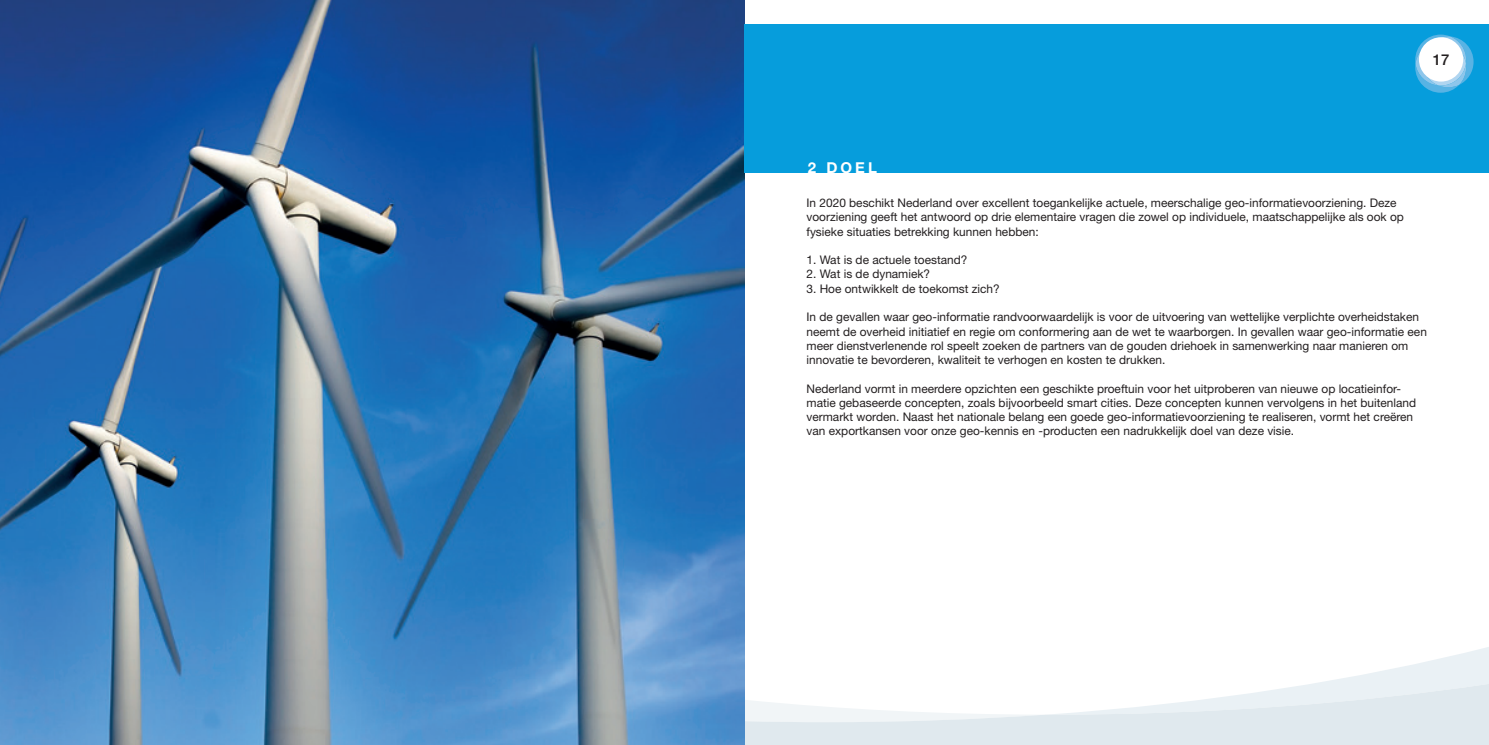
<style>
.page{position:relative;width:1489px;height:745px;background:#fff}
.page>*{position:absolute;margin:0;border:0;box-sizing:border-box;transform-origin:0 0}
.t1{font:700 15px "Helvetica Neue LT Std";color:#fff}
.t2{font:500 15px "Helvetica Neue LT Std";color:#231f20}
.t3{font:11.88px/14.2px "Helvetica Neue LT Std";color:#231f20}
</style>
<div class="page">
<svg style="left:744px;top:646px;width:744px;height:37px"></svg>
<svg style="left:744px;top:683px;width:744px;height:61px;fill:#e0e9ee"></svg>
<img style="left:0;top:0;width:744px;height:744px">
<div style="left:744px;top:25px;width:744px;height:148px;background:#069ddc"></div>
<svg style="left:1415px;top:35px;width:58px;height:58px"></svg>
<div style="left:1418px;top:37px;width:44px;height:44px;background:#fff;border-radius:50%"></div>
<p class="t1" style="left:808px;top:159px;width:70px">2 DOEL</p>
<p class="t2" style="left:1432px;top:50px;width:18px">17</p>
<p class="t3" style="left:806px;top:195px;width:599px">In 2020 beschikt Nederland over excellent toegankelijke actuele, meerschalige geo-informatievoorziening. Deze voorziening geeft het antwoord op drie elementaire vragen die zowel op individuele, maatschappelijke als ook op fysieke situaties betrekking kunnen hebben:</p>
<p class="t3" style="left:806px;top:252px;width:162px">1. Wat is de actuele toestand?</p>
<p class="t3" style="left:806px;top:267px;width:125px">2. Wat is de dynamiek?</p>
<p class="t3" style="left:806px;top:281px;width:195px">3. Hoe ontwikkelt de toekomst zich?</p>
<p class="t3" style="left:806px;top:309px;width:622px">In de gevallen waar geo-informatie randvoorwaardelijk is voor de uitvoering van wettelijke verplichte overheidstaken neemt de overheid initiatief en regie om conformering aan de wet te waarborgen. In gevallen waar geo-informatie een meer dienstverlenende rol speelt zoeken de partners van de gouden driehoek in samenwerking naar manieren om innovatie te bevorderen, kwaliteit te verhogen en kosten te drukken.</p>
<p class="t3" style="left:806px;top:381px;width:611px">Nederland vormt in meerdere opzichten een geschikte proeftuin voor het uitproberen van nieuwe op locatieinfor&shy;matie gebaseerde concepten, zoals bijvoorbeeld smart cities. Deze concepten kunnen vervolgens in het buitenland vermarkt worden. Naast het nationale belang een goede geo-informatievoorziening te realiseren, vormt het creëren van exportkansen voor onze geo-kennis en -producten een nadrukkelijk doel van deze visie.</p>
</div>
